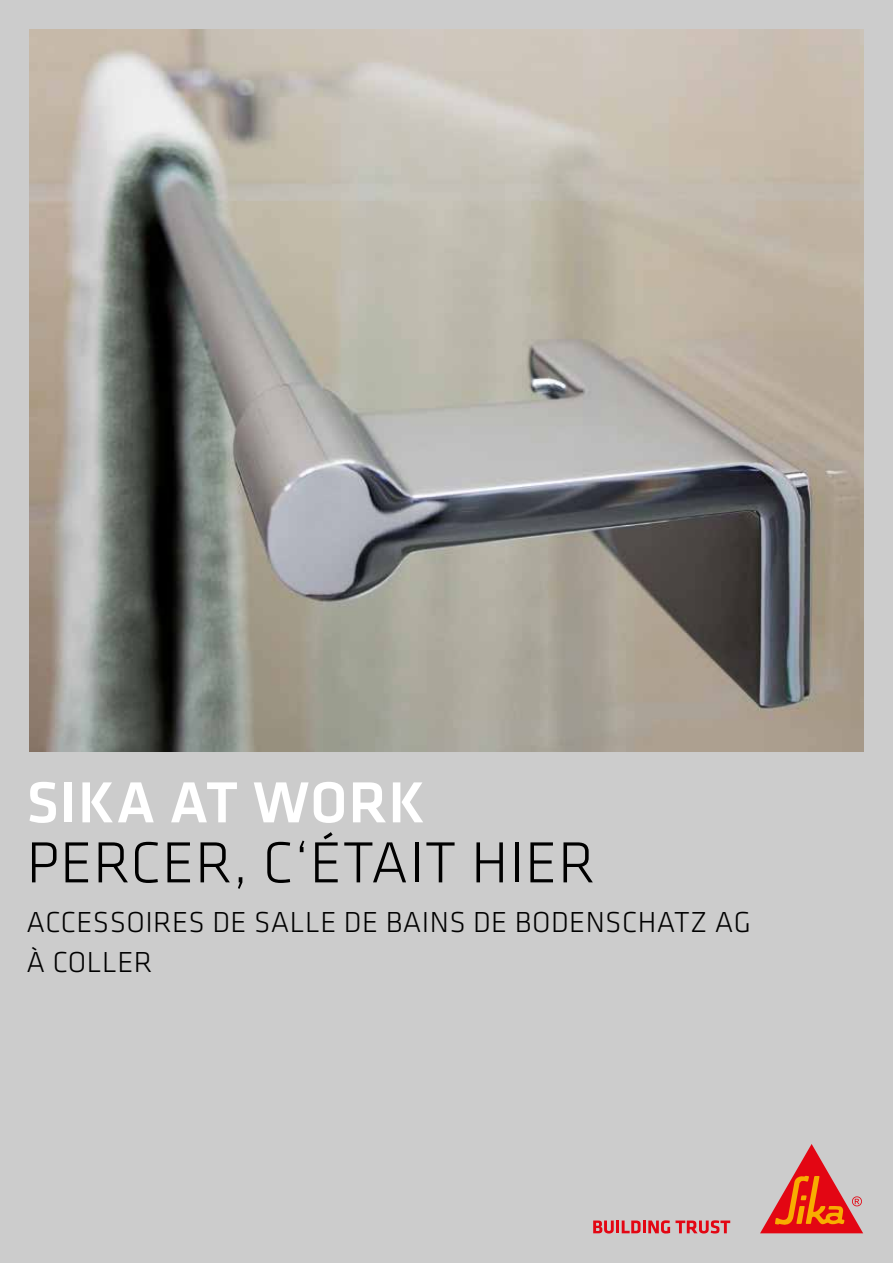
<style>
.page{position:relative;width:893px;height:1263px;background:#ccc}
.page>*{position:absolute;margin:0;border:0;box-sizing:border-box;transform-origin:0 0}
.t1{font:300 60px "Klavika";letter-spacing:.015em;color:#000}
.t2{font:500 60px "Klavika";letter-spacing:.015em;color:#fff}
.t3{font:300 30px/40.5px "Klavika";letter-spacing:.015em;color:#000}
</style>
<div class="page">
<svg style="left:593px;top:1220px;width:137px;height:13px"></svg>
<svg style="left:760px;top:1144px;width:103px;height:89px"></svg>
<img style="left:30px;top:30px;width:833px;height:722px">
<h1 class="t2" style="left:27px;top:762px;width:400px">SIKA AT WORK</h1>
<h1 class="t1" style="left:27px;top:826px;width:570px">PERCER, C‘ÉTAIT HIER</h1>
<p class="t3" style="left:27px;top:901px;width:726px">ACCESSOIRES DE SALLE DE BAINS DE BODENSCHATZ AG<br>À COLLER</p>
</div>
